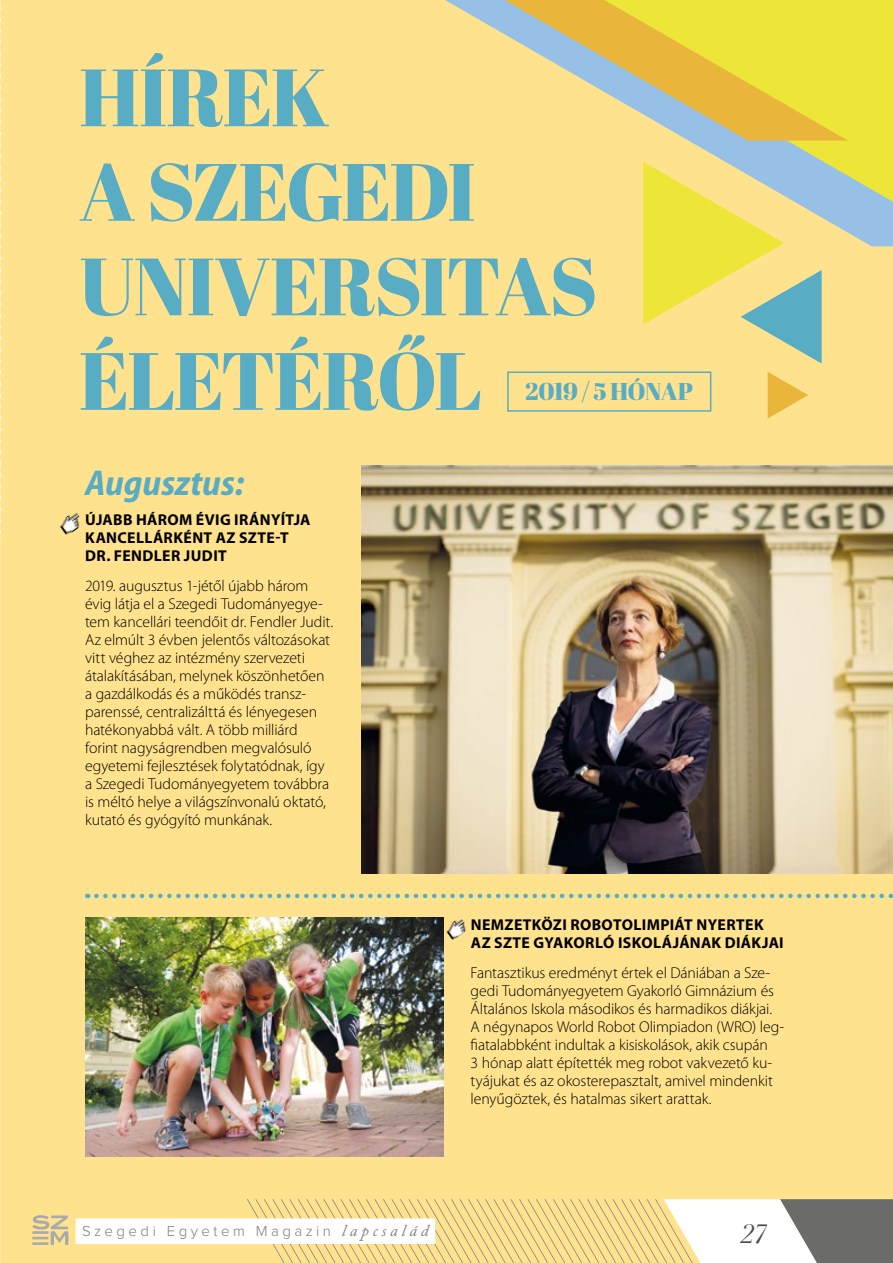
<style>
.page{position:relative;width:893px;height:1263px;background:#ffe28d}
.page>*{position:absolute;margin:0;border:0;box-sizing:border-box;transform-origin:0 0}
.t1{font:81px/94.5px "Abril Fatface";letter-spacing:-.03em;color:#58acc4}
.t2{font:italic 700 semi-condensed 36px "Myriad Pro";color:#58acc4}
.t3{font:italic 27px "Didot";color:#4a4a49}
.t4{font:24.3px "Abril Fatface";letter-spacing:-.025em;color:#58acc4}
.t5{font:300 15.75px/18px "Myriad Pro";letter-spacing:-.005em;color:#000}
.t6{font:700 15.75px/18px "Myriad Pro";letter-spacing:.025em;color:#000}
.t7{font:300 15px "Proxima Nova";letter-spacing:.235em;color:#7e7e7d}
.s1{font-family:"Adobe Caslon Pro";font-weight:400;font-style:italic;font-size:16.5px}
</style>
<div class="page">
<img style="left:446px;top:919px;width:20px;height:21px">
<svg style="left:0;top:518px;width:1px;height:22px"></svg>
<img style="left:362px;top:466px;width:531px;height:408px">
<img style="left:86px;top:918px;width:358px;height:239px">
<div style="left:507px;top:371px;width:204px;height:41px;border:2px solid #58acc4"></div>
<svg style="left:445px;top:0;width:448px;height:246px"></svg>
<svg style="left:543px;top:0;width:350px;height:202px"></svg>
<svg style="left:505px;top:0;width:343px;height:141px"></svg>
<svg style="left:643px;top:162px;width:179px;height:202px"></svg>
<svg style="left:768px;top:372px;width:40px;height:46px"></svg>
<img style="left:0;top:0;width:1px;height:518px">
<img style="left:60px;top:513px;width:20px;height:22px">
<svg style="left:247px;top:1199px;width:646px;height:64px"></svg>
<svg style="left:32px;top:1215px;width:36px;height:30px"></svg>
<div style="left:76px;top:1218px;width:359px;height:26px;background:#fff"></div>
<svg style="left:96px;top:894px;width:797px;height:4px"></svg>
<h1 class="t1" style="left:79px;top:48px;width:520px">HÍREK<br>A SZEGEDI<br>UNIVERSITAS<br>ÉLETÉRŐL</h1>
<h3 class="t4" style="left:525px;top:375px;width:170px">2019 / 5 HÓNAP</h3>
<h2 class="t2" style="left:85px;top:463px;width:160px">Augusztus:</h2>
<p class="t6" style="left:85px;top:511px;width:227px">ÚJABB HÁROM ÉVIG IRÁNYÍTJA<br>KANCELLÁRKÉNT AZ SZTE-T<br>DR. FENDLER JUDIT</p>
<p class="t5" style="left:85px;top:577px;width:250px">2019. augusztus 1-jétől újabb három évig látja el a Szegedi Tudományegye&shy;tem kancellári teendőit dr. Fendler Judit.<br>Az elmúlt 3 évben jelentős változásokat vitt véghez az intézmény szervezeti átalakításában, melynek köszönhetően a gazdálkodás és a működés transz&shy;parenssé, centralizálttá és lényegesen hatékonyabbá vált. A több milliárd forint nagyságrendben megvalósuló egyetemi fejlesztések folytatódnak, így a Szegedi Tudományegyetem továbbra is méltó helye a világszínvonalú oktató, kutató és gyógyító munkának.</p>
<p class="t6" style="left:471px;top:916px;width:314px">NEMZETKÖZI ROBOTOLIMPIÁT NYERTEK<br>AZ SZTE GYAKORLÓ ISKOLÁJÁNAK DIÁKJAI</p>
<p class="t5" style="left:471px;top:964px;width:315px">Fantasztikus eredményt értek el Dániában a Sze&shy;gedi Tudományegyetem Gyakorló Gimnázium és Általános Iskola másodikos és harmadikos diákjai.<br>A négynapos World Robot Olimpiadon (WRO) leg&shy;fiatalabbként indultak a kisiskolások, akik csupán<br>3 hónap alatt építették meg robot vakvezető ku&shy;tyájukat és az okosterepasztalt, amivel mindenkit lenyűgöztek, és hatalmas sikert arattak.</p>
<p class="t7" style="left:82px;top:1224px;width:348px">Szegedi Egyetem Magazin <span class="s1">lapcsalád</span></p>
<h3 class="t3" style="left:742px;top:1217px;width:26px">27</h3>
</div>
